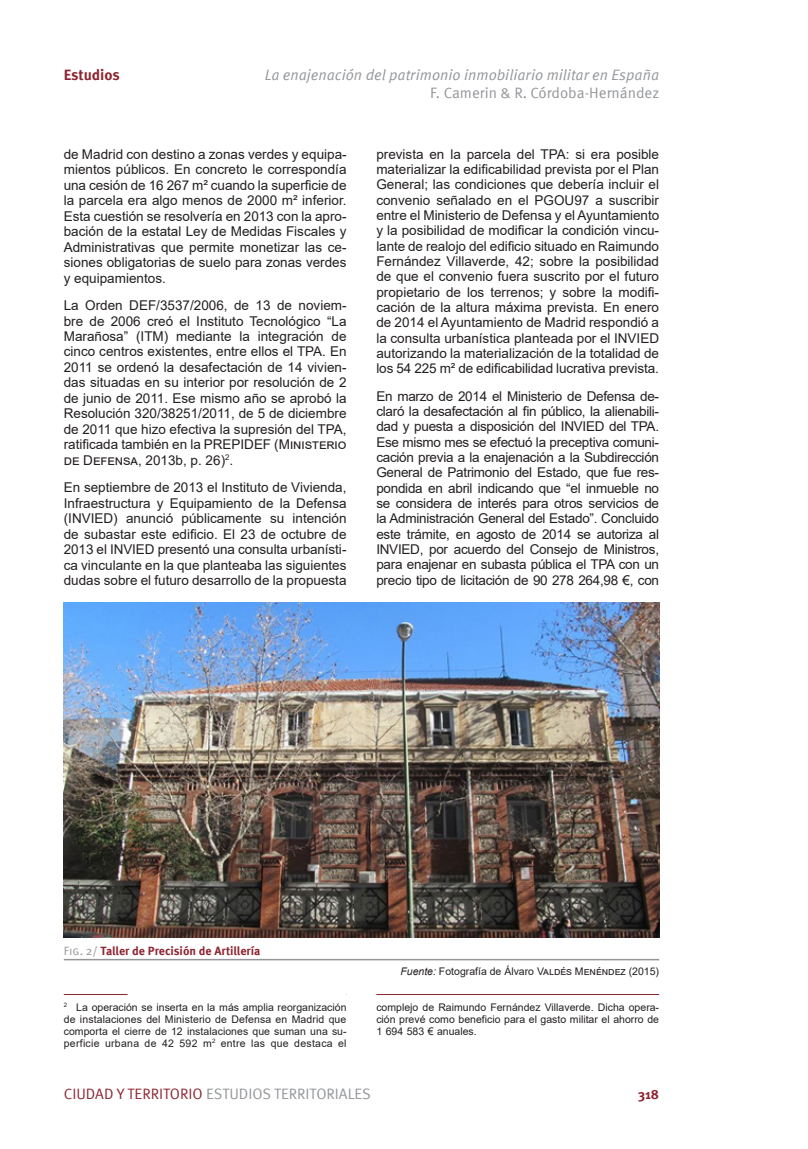
<style>
.page{position:relative;width:808px;height:1149px;background:#fff}
.page>*{position:absolute;margin:0;border:0;box-sizing:border-box;transform-origin:0 0}
.t1{font:15px "Meta Pro";color:#939598}
.t2{font:italic 15px "Meta Pro";color:#939598}
.t3{font:700 15px "Meta Pro";letter-spacing:-.005em;color:#8d2431}
.parrafo{font:13.5px/15.3px "Arial";color:#231f20;text-align:justify}
.t4{font:700 13.5px "Meta Pro";color:#8d2431}
.piefiguracontenido{font:700 12px "Meta Pro";color:#8d2431}
.nota{font:10.5px/12px "Arial";color:#231f20;text-align:justify}
.Fuente{font:10.5px "Arial";color:#231f20}
.s1{font-weight:400;color:#939598}
.s2{font-style:italic}
.s3{color:#8d2431}
</style>
<div class="page">
<hr style="left:64px;top:993px;width:283px;height:1px;background:#8d2431">
<div style="left:128px;top:991px;width:219px;height:5px;background:#fff"></div>
<hr style="left:376px;top:993px;width:283px;height:1px;background:#8d2431">
<img style="left:64px;top:602px;width:595px;height:334px">
<hr style="left:64px;top:958px;width:595px;height:2px;background:#939598">
<p class="t3" style="left:64px;top:63px;width:58px">Estudios</p>
<p class="t2" style="left:265px;top:64px;width:396px">La enajenación del patrimonio inmobiliario militar en España</p>
<p class="t1" style="left:430px;top:82px;width:230px">F. Camerin &amp; R. Córdoba-Hernández</p>
<p class="parrafo" style="left:64px;top:146px;width:284px">de Madrid con destino a zonas verdes y equipa&shy;mientos públicos. En concreto le correspondía una cesión de 16 267 m² cuando la superficie de la parcela era algo menos de 2000 m² inferior.<br>Esta cuestión se resolvería en 2013 con la apro&shy;bación de la estatal Ley de Medidas Fiscales y Administrativas que permite monetizar las ce&shy;siones obligatorias de suelo para zonas verdes y equipamientos.</p>
<p class="parrafo" style="left:64px;top:297px;width:284px">La Orden DEF/3537/2006, de 13 de noviem&shy;bre de 2006 creó el Instituto Tecnológico “La Marañosa” (ITM) mediante la integración de cinco centros existentes, entre ellos el TPA. En 2011 se ordenó la desafectación de 14 vivien&shy;das situadas en su interior por resolución de 2 de junio de 2011. Ese mismo año se aprobó la Resolución 320/38251/2011, de 5 de diciembre de 2011 que hizo efectiva la supresión del TPA, ratificada también en la PREPIDEF (Ministerio de Defensa, 2013b, p. 26)<sup>2</sup>.</p>
<p class="parrafo" style="left:64px;top:479px;width:284px">En septiembre de 2013 el Instituto de Vivienda, Infraestructura y Equipamiento de la Defensa (INVIED) anunció públicamente su intención de subastar este edificio. El 23 de octubre de 2013 el INVIED presentó una consulta urbanísti&shy;ca vinculante en la que planteaba las siguientes dudas sobre el futuro desarrollo de la propuesta</p>
<p class="parrafo" style="left:376px;top:146px;width:284px">prevista en la parcela del TPA: si era posible materializar la edificabilidad prevista por el Plan General; las condiciones que debería incluir el convenio señalado en el PGOU97 a suscribir entre el Ministerio de Defensa y el Ayuntamiento y la posibilidad de modificar la condición vincu&shy;lante de realojo del edificio situado en Raimundo Fernández Villaverde, 42; sobre la posibilidad de que el convenio fuera suscrito por el futuro propietario de los terrenos; y sobre la modifi&shy;cación de la altura máxima prevista. En enero de 2014 el Ayuntamiento de Madrid respondió a la consulta urbanística planteada por el INVIED autorizando la materialización de la totalidad de los 54 225 m² de edificabilidad lucrativa prevista.</p>
<p class="parrafo" style="left:376px;top:388px;width:284px">En marzo de 2014 el Ministerio de Defensa de&shy;claró la desafectación al fin público, la alienabili&shy;dad y puesta a disposición del INVIED del TPA.<br>Ese mismo mes se efectuó la preceptiva comuni&shy;cación previa a la enajenación a la Subdirección General de Patrimonio del Estado, que fue res&shy;pondida en abril indicando que “el inmueble no se considera de interés para otros servicios de la Administración General del Estado”. Concluido este trámite, en agosto de 2014 se autoriza al INVIED, por acuerdo del Consejo de Ministros, para enajenar en subasta pública el TPA con un precio tipo de licitación de 90 278 264,98 €, con</p>
<p class="piefiguracontenido" style="left:64px;top:940px;width:198px"><span class="s1">Fig. 2/</span> Taller de Precisión de Artillería</p>
<p class="Fuente" style="left:400px;top:963px;width:260px"><span class="s2">Fuente:</span> Fotografía de Álvaro Valdés Menéndez (2015)</p>
<p class="nota" style="left:64px;top:1000px;width:284px"><sup>2</sup> La operación se inserta en la más amplia reorganización de instalaciones del Ministerio de Defensa en Madrid que comporta el cierre de 12 instalaciones que suman una su&shy;perficie urbana de 42 592 m<sup>2</sup> entre las que destaca el</p>
<p class="nota" style="left:376px;top:1000px;width:284px">complejo de Raimundo Fernández Villaverde. Dicha opera&shy;ción prevé como beneficio para el gasto militar el ahorro de 1 694 583 € anuales.</p>
<p class="t1" style="left:64px;top:1082px;width:309px"><span class="s3">CIUDAD Y TERRITORIO</span> ESTUDIOS TERRITORIALES</p>
<p class="t4" style="left:638px;top:1083px;width:23px">318</p>
</div>
